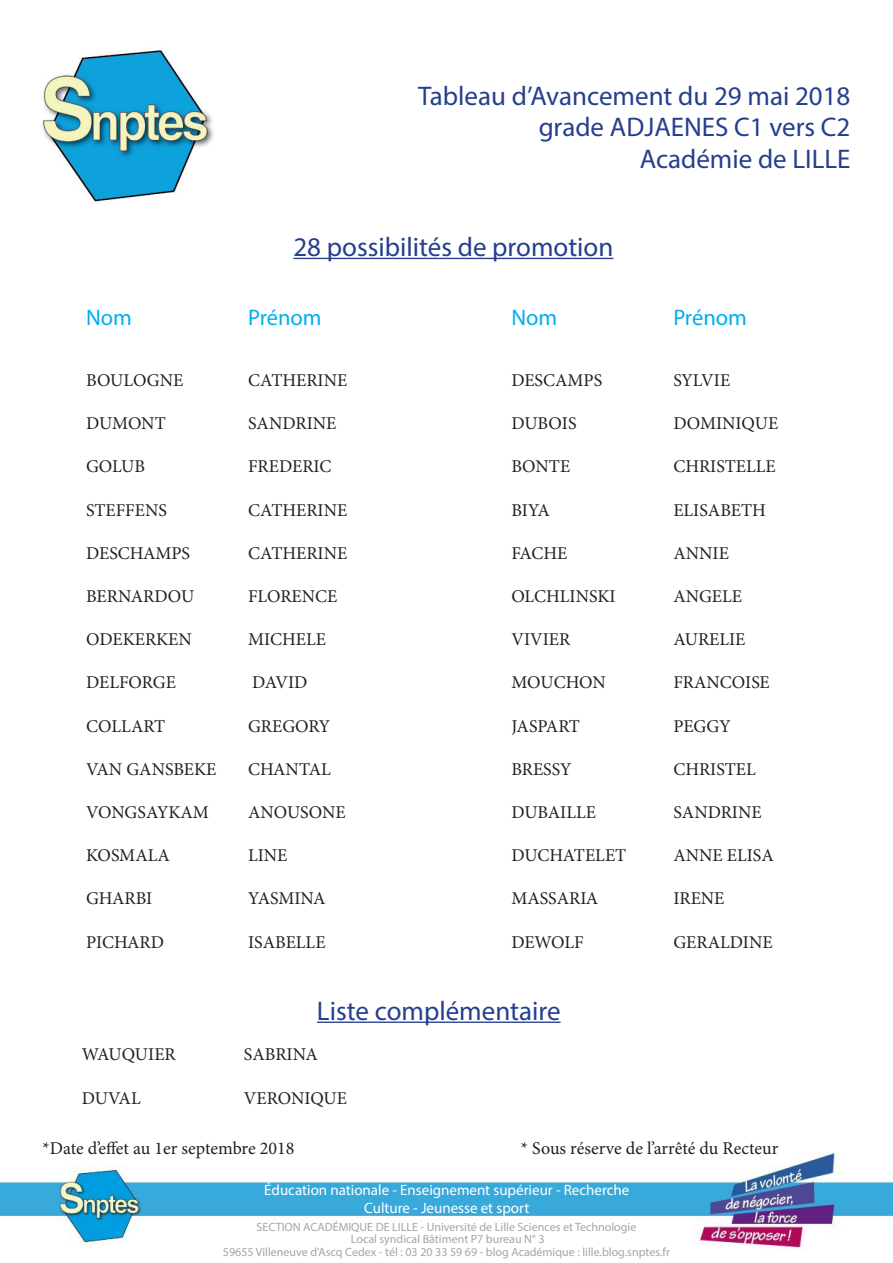
<style>
.page{position:relative;width:893px;height:1263px;background:#fff}
.page>*{position:absolute;margin:0;border:0;box-sizing:border-box;transform-origin:0 0}
.t1{font:27px "Myriad Pro";color:#253f8e}
.t2{font:22.5px "Myriad Pro";color:#00aeef}
.t3{font:18px "Minion Pro";color:#231f20}
.t4{font:18px "Minion Pro";letter-spacing:-.02em;color:#231f20}
.t5{font:15px "Myriad Pro";color:#fff}
.t6{font:12px "Myriad Pro";color:#a4a5a9}
</style>
<div class="page">
<img style="left:0;top:1152px;width:893px;height:97px">
<hr style="left:293px;top:258px;width:320px;height:1px;background:#253f8e">
<svg style="left:220px;top:1189px;width:453px;height:60px"></svg>
<img style="left:42px;top:50px;width:172px;height:152px">
<hr style="left:317px;top:1021px;width:244px;height:2px;background:#253f8e">
<p class="t1" style="left:418px;top:79px;width:434px">Tableau d’Avancement du 29 mai 2018</p>
<p class="t1" style="left:539px;top:110px;width:313px">grade ADJAENES C1 vers C2</p>
<p class="t1" style="left:640px;top:142px;width:212px">Académie de LILLE</p>
<p class="t1" style="left:293px;top:230px;width:322px">28 possibilités de promotion</p>
<p class="t2" style="left:86px;top:303px;width:47px">Nom</p>
<p class="t2" style="left:248px;top:303px;width:75px">Prénom</p>
<p class="t2" style="left:511px;top:303px;width:47px">Nom</p>
<p class="t2" style="left:673px;top:303px;width:75px">Prénom</p>
<p class="t3" style="left:86px;top:368px;width:99px">BOULOGNE</p>
<p class="t3" style="left:248px;top:368px;width:101px">CATHERINE</p>
<p class="t3" style="left:86px;top:411px;width:81px">DUMONT</p>
<p class="t3" style="left:248px;top:411px;width:90px">SANDRINE</p>
<p class="t3" style="left:86px;top:455px;width:60px">GOLUB</p>
<p class="t3" style="left:248px;top:455px;width:85px">FREDERIC</p>
<p class="t3" style="left:86px;top:498px;width:82px">STEFFENS</p>
<p class="t3" style="left:248px;top:498px;width:101px">CATHERINE</p>
<p class="t3" style="left:86px;top:541px;width:106px">DESCHAMPS</p>
<p class="t3" style="left:248px;top:541px;width:101px">CATHERINE</p>
<p class="t3" style="left:86px;top:584px;width:110px">BERNARDOU</p>
<p class="t3" style="left:248px;top:584px;width:91px">FLORENCE</p>
<p class="t3" style="left:86px;top:627px;width:107px">ODEKERKEN</p>
<p class="t3" style="left:248px;top:627px;width:79px">MICHELE</p>
<p class="t3" style="left:86px;top:671px;width:91px">DELFORGE</p>
<p class="t3" style="left:252px;top:671px;width:57px">DAVID</p>
<p class="t3" style="left:86px;top:714px;width:81px">COLLART</p>
<p class="t3" style="left:248px;top:714px;width:84px">GREGORY</p>
<p class="t3" style="left:86px;top:757px;width:132px">VAN GANSBEKE</p>
<p class="t3" style="left:248px;top:757px;width:84px">CHANTAL</p>
<p class="t3" style="left:86px;top:800px;width:124px">VONGSAYKAM</p>
<p class="t3" style="left:248px;top:800px;width:99px">ANOUSONE</p>
<p class="t3" style="left:86px;top:843px;width:85px">KOSMALA</p>
<p class="t3" style="left:248px;top:843px;width:41px">LINE</p>
<p class="t3" style="left:86px;top:887px;width:68px">GHARBI</p>
<p class="t3" style="left:248px;top:887px;width:79px">YASMINA</p>
<p class="t3" style="left:86px;top:930px;width:79px">PICHARD</p>
<p class="t3" style="left:248px;top:930px;width:79px">ISABELLE</p>
<p class="t3" style="left:511px;top:368px;width:92px">DESCAMPS</p>
<p class="t3" style="left:673px;top:368px;width:58px">SYLVIE</p>
<p class="t3" style="left:511px;top:411px;width:67px">DUBOIS</p>
<p class="t3" style="left:673px;top:411px;width:106px">DOMINIQUE</p>
<p class="t3" style="left:511px;top:455px;width:60px">BONTE</p>
<p class="t3" style="left:673px;top:455px;width:104px">CHRISTELLE</p>
<p class="t3" style="left:511px;top:498px;width:40px">BIYA</p>
<p class="t3" style="left:673px;top:498px;width:94px">ELISABETH</p>
<p class="t3" style="left:511px;top:541px;width:58px">FACHE</p>
<p class="t3" style="left:673px;top:541px;width:57px">ANNIE</p>
<p class="t3" style="left:511px;top:584px;width:106px">OLCHLINSKI</p>
<p class="t3" style="left:673px;top:584px;width:70px">ANGELE</p>
<p class="t3" style="left:511px;top:627px;width:60px">VIVIER</p>
<p class="t3" style="left:673px;top:627px;width:74px">AURELIE</p>
<p class="t3" style="left:511px;top:671px;width:96px">MOUCHON</p>
<p class="t3" style="left:673px;top:671px;width:98px">FRANCOISE</p>
<p class="t4" style="left:511px;top:714px;width:70px">JASPART</p>
<p class="t3" style="left:673px;top:714px;width:59px">PEGGY</p>
<p class="t3" style="left:511px;top:757px;width:62px">BRESSY</p>
<p class="t3" style="left:673px;top:757px;width:84px">CHRISTEL</p>
<p class="t3" style="left:511px;top:800px;width:86px">DUBAILLE</p>
<p class="t3" style="left:673px;top:800px;width:90px">SANDRINE</p>
<p class="t3" style="left:511px;top:843px;width:116px">DUCHATELET</p>
<p class="t3" style="left:673px;top:843px;width:102px">ANNE ELISA</p>
<p class="t3" style="left:511px;top:887px;width:89px">MASSARIA</p>
<p class="t3" style="left:673px;top:887px;width:53px">IRENE</p>
<p class="t3" style="left:511px;top:930px;width:74px">DEWOLF</p>
<p class="t3" style="left:673px;top:930px;width:101px">GERALDINE</p>
<p class="t1" style="left:317px;top:994px;width:245px">Liste complémentaire</p>
<p class="t3" style="left:82px;top:1043px;width:95px">WAUQUIER</p>
<p class="t3" style="left:244px;top:1043px;width:75px">SABRINA</p>
<p class="t3" style="left:82px;top:1086px;width:60px">DUVAL</p>
<p class="t3" style="left:244px;top:1086px;width:105px">VERONIQUE</p>
<p class="t3" style="left:43px;top:1136px;width:253px">*Date d’effet au 1er septembre 2018</p>
<p class="t3" style="left:521px;top:1136px;width:259px">* Sous réserve de l’arrêté du Recteur</p>
<p class="t5" style="left:264px;top:1180px;width:367px">Éducation nationale - Enseignement supérieur - Recherche</p>
<p class="t5" style="left:364px;top:1198px;width:167px">Culture - Jeunesse et sport</p>
<p class="t6" style="left:257px;top:1219px;width:381px">SECTION ACADÉMIQUE DE LILLE - Université de Lille Sciences et Technologie</p>
<p class="t6" style="left:351px;top:1231px;width:195px">Local syndical Bâtiment P7 bureau N° 3</p>
<p class="t6" style="left:223px;top:1245px;width:448px">59655 Villeneuve d’Ascq Cedex - tél : 03 20 33 59 69 - blog Académique : lille.blog.snptes.fr</p>
</div>
